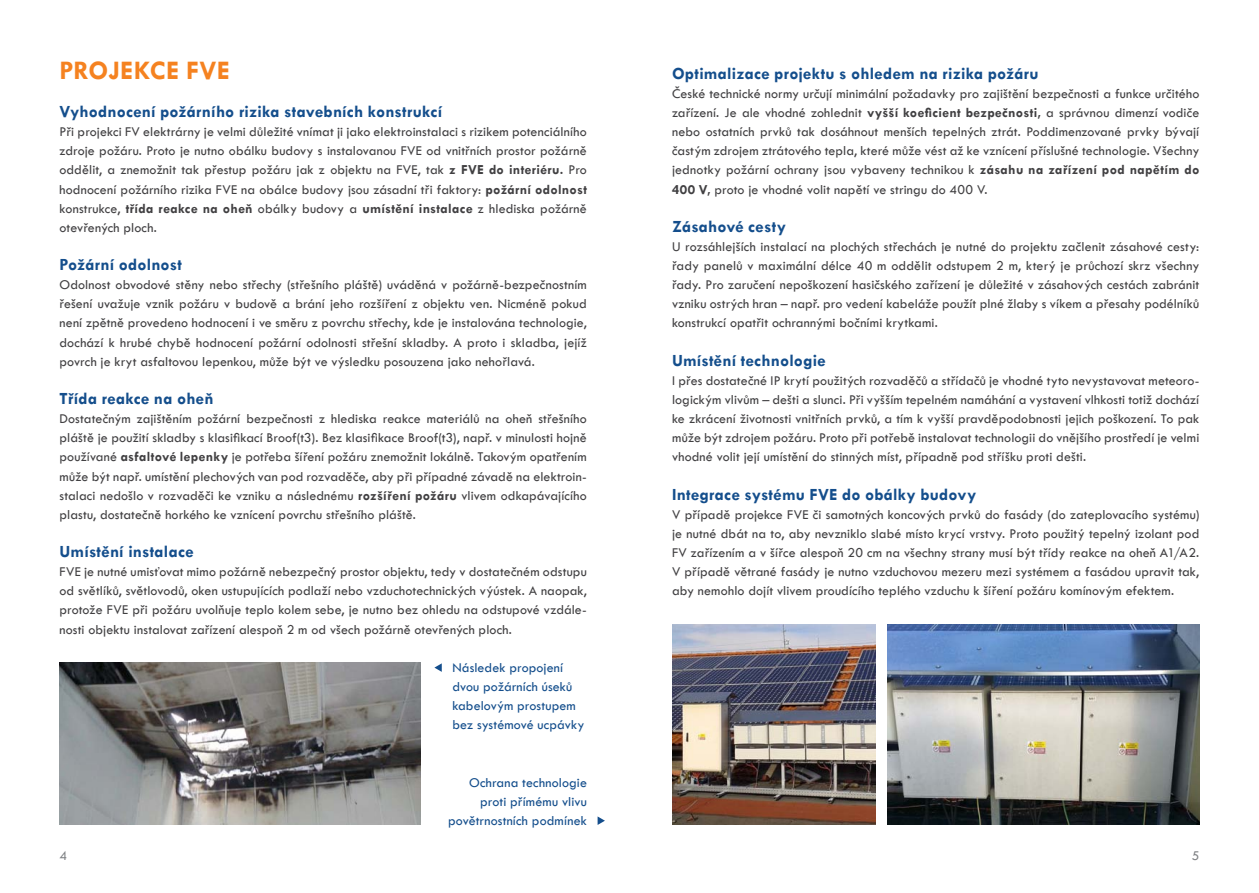
<style>
.page{position:relative;width:1259px;height:893px;background:#fff}
.page>*{position:absolute;margin:0;border:0;box-sizing:border-box;transform-origin:0 0}
.t1{font:700 27px "Tw Cen";letter-spacing:.005em;color:#f58220}
.t2{font:700 17.25px "Tw Cen";letter-spacing:.015em;color:#144e8c}
.t3{font:13.95px/19.2px "Tw Cen";letter-spacing:.01em;color:#414042;text-align:justify}
.t4{font:13.95px/19.2px "Tw Cen";letter-spacing:.01em;color:#144e8c;text-align:right}
.t5{font:13.95px "Tw Cen";color:#808285}
.s1{font-weight:700}
</style>
<div class="page">
<img style="left:60px;top:662px;width:360px;height:163px">
<img style="left:672px;top:624px;width:203px;height:201px">
<img style="left:888px;top:624px;width:311px;height:201px">
<svg style="left:597px;top:816px;width:8px;height:9px"></svg>
<svg style="left:434px;top:663px;width:8px;height:9px"></svg>
<h1 class="t1" style="left:60px;top:54px;width:172px">Projekce FVE</h1>
<p class="t2" style="left:60px;top:101px;width:384px">Vyhodnocení požárního rizika stavebních konstrukcí</p>
<p class="t3" style="left:60px;top:122px;width:529px">Při projekci FV elektrárny je velmi důležité vnímat ji jako elektroinstalaci s rizikem potenciálního zdroje požáru. Proto je nutno obálku budovy s instalovanou FVE od vnitřních prostor požárně oddělit, a znemožnit tak přestup požáru jak z objektu na FVE, tak <span class="s1">z FVE do interiéru.</span> Pro hodnocení požárního rizika FVE na obálce budovy jsou zásadní tři faktory: <span class="s1">požární odolnost </span>konstrukce, <span class="s1">třída reakce na oheň</span> obálky budovy a <span class="s1">umístění instalace</span> z hlediska požárně otevřených ploch.</p>
<p class="t2" style="left:60px;top:254px;width:124px">Požární odolnost</p>
<p class="t3" style="left:60px;top:275px;width:529px">Odolnost obvodové stěny nebo střechy (střešního pláště) uváděná v požárně-bezpečnostním řešení uvažuje vznik požáru v budově a brání jeho rozšíření z objektu ven. Nicméně pokud není zpětně provedeno hodnocení i ve směru z povrchu střechy, kde je instalována technologie, dochází k hrubé chybě hodnocení požární odolnosti střešní skladby. A proto i skladba, jejíž povrch je kryt asfaltovou lepenkou, může být ve výsledku posouzena jako nehořlavá.</p>
<p class="t2" style="left:60px;top:388px;width:155px">Třída reakce na oheň</p>
<p class="t3" style="left:60px;top:409px;width:529px">Dostatečným zajištěním požární bezpečnosti z hlediska reakce materiálů na oheň střešního pláště je použití skladby s klasifikací Broof(t3). Bez klasifikace Broof(t3), např. v minulosti hojně používané <span class="s1">asfaltové lepenky</span> je potřeba šíření požáru znemožnit lokálně. Takovým opatřením může být např. umístění plechových van pod rozvaděče, aby při případné závadě na elektroin&shy;stalaci nedošlo v rozvaděči ke vzniku a následnému <span class="s1">rozšíření požáru</span> vlivem odkapávajícího plastu, dostatečně horkého ke vznícení povrchu střešního pláště.</p>
<p class="t2" style="left:60px;top:541px;width:136px">Umístění instalace</p>
<p class="t3" style="left:60px;top:562px;width:529px">FVE je nutné umisťovat mimo požárně nebezpečný prostor objektu, tedy v dostatečném odstupu od světlíků, světlovodů, oken ustupujících podlaží nebo vzduchotechnických výústek. A naopak, protože FVE při požáru uvolňuje teplo kolem sebe, je nutno bez ohledu na odstupové vzdále&shy;nosti objektu instalovat zařízení alespoň 2 m od všech požárně otevřených ploch.</p>
<p class="t4" style="left:452px;top:658px;width:134px;text-align:left">Následek propojení dvou požárních úseků kabelovým prostupem bez systémové ucpávky</p>
<p class="t4" style="left:448px;top:773px;width:140px">Ochrana technologie proti přímému vlivu povětrnostních podmínek</p>
<p class="t2" style="left:672px;top:63px;width:368px">Optimalizace projektu s ohledem na rizika požáru</p>
<p class="t3" style="left:672px;top:84px;width:529px">České technické normy určují minimální požadavky pro zajištění bezpečnosti a funkce určitého zařízení. Je ale vhodné zohlednit <span class="s1">vyšší koeficient bezpečnosti,</span> a správnou dimenzí vodiče nebo ostatních prvků tak dosáhnout menších tepelných ztrát. Poddimenzované prvky bývají častým zdrojem ztrátového tepla, které může vést až ke vznícení příslušné technologie. Všechny jednotky požární ochrany jsou vybaveny technikou k <span class="s1">zásahu na zařízení pod napětím do 400 V,</span> proto je vhodné volit napětí ve stringu do 400 V.</p>
<p class="t2" style="left:672px;top:216px;width:115px">Zásahové cesty</p>
<p class="t3" style="left:672px;top:237px;width:529px">U rozsáhlejších instalací na plochých střechách je nutné do projektu začlenit zásahové cesty: řady panelů v maximální délce 40 m oddělit odstupem 2 m, který je průchozí skrz všechny řady. Pro zaručení nepoškození hasičského zařízení je důležité v zásahových cestách zabránit vzniku ostrých hran – např. pro vedení kabeláže použít plné žlaby s víkem a přesahy podélníků konstrukcí opatřit ochrannými bočními krytkami.</p>
<p class="t2" style="left:672px;top:350px;width:155px">Umístění technologie</p>
<p class="t3" style="left:672px;top:371px;width:529px">I přes dostatečné IP krytí použitých rozvaděčů a střídačů je vhodné tyto nevystavovat meteoro&shy;logickým vlivům – dešti a slunci. Při vyšším tepelném namáhání a vystavení vlhkosti totiž dochází ke zkrácení životnosti vnitřních prvků, a tím k vyšší pravděpodobnosti jejich poškození. To pak může být zdrojem požáru. Proto při potřebě instalovat technologii do vnějšího prostředí je velmi vhodné volit její umístění do stinných míst, případně pod stříšku proti dešti.</p>
<p class="t2" style="left:672px;top:484px;width:306px">Integrace systému FVE do obálky budovy</p>
<p class="t3" style="left:672px;top:505px;width:529px">V případě projekce FVE či samotných koncových prvků do fasády (do zateplovacího systému) je nutné dbát na to, aby nevzniklo slabé místo krycí vrstvy. Proto použitý tepelný izolant pod FV zařízením a v šířce alespoň 20 cm na všechny strany musí být třídy reakce na oheň A1/A2.<br>V případě větrané fasády je nutno vzduchovou mezeru mezi systémem a fasádou upravit tak, aby nemohlo dojít vlivem proudícího teplého vzduchu k šíření požáru komínovým efektem.</p>
<p class="t5" style="left:60px;top:847px;width:9px">4</p>
<p class="t5" style="left:1191px;top:847px;width:9px">5</p>
</div>
